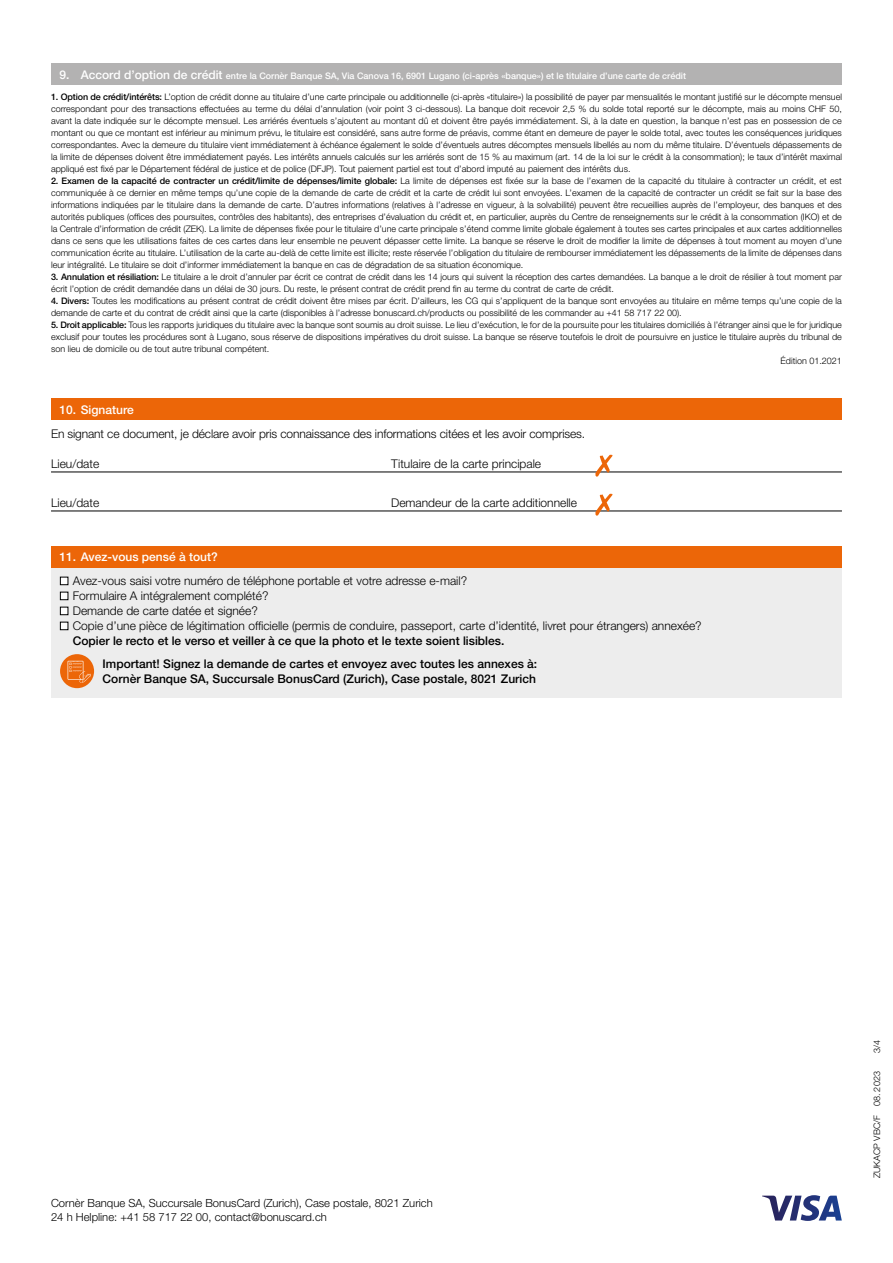
<style>
.page{position:relative;width:893px;height:1263px;background:#fff}
.page>*{position:absolute;margin:0;border:0;box-sizing:border-box;transform-origin:0 0}
.t1{font:300 12px/15px "Helvetica Neue LT Std";color:#000}
.t2{font:500 12px/23px "Helvetica Neue LT Pro";color:#000}
.t3{font:500 12px "Helvetica Neue LT Pro";color:#fff}
.t4{font:300 11.25px/13.5px "Helvetica Neue LT Std";color:#000}
.t5{font:300 9px/12px "Helvetica Neue LT Std";color:#000;text-align:justify}
.t6{font:500 9px "Helvetica Neue LT Pro";color:#fff}
.s1{font-size:12px}
.s2{font-family:"Helvetica Neue LT Pro";font-weight:500}
</style>
<div class="page">
<svg style="left:762px;top:1195px;width:80px;height:26px"></svg>
<div style="left:51px;top:64px;width:791px;height:21px;background:#b3b2b2"></div>
<div style="left:51px;top:399px;width:791px;height:21px;background:#ec6608"></div>
<hr style="left:51px;top:472px;width:791px;height:1px;background:#000">
<hr style="left:51px;top:511px;width:791px;height:1px;background:#000">
<svg style="left:595px;top:455px;width:18px;height:22px"></svg>
<svg style="left:595px;top:494px;width:18px;height:22px"></svg>
<div style="left:51px;top:546px;width:791px;height:151px;background:#ededed"></div>
<div style="left:60px;top:577px;width:8px;height:8px;background:#fff"></div>
<div style="left:60px;top:577px;width:8px;height:8px;border:1px solid #000"></div>
<div style="left:60px;top:592px;width:8px;height:8px;background:#fff"></div>
<div style="left:60px;top:592px;width:8px;height:8px;border:1px solid #000"></div>
<div style="left:60px;top:607px;width:8px;height:8px;background:#fff"></div>
<div style="left:60px;top:607px;width:8px;height:8px;border:1px solid #000"></div>
<div style="left:60px;top:622px;width:8px;height:8px;background:#fff"></div>
<div style="left:60px;top:622px;width:8px;height:8px;border:1px solid #000"></div>
<svg style="left:60px;top:654px;width:34px;height:34px"></svg>
<svg style="left:68px;top:661px;width:23px;height:22px"></svg>
<div style="left:51px;top:546px;width:791px;height:21px;background:#ec6608"></div>
<p class="t6" style="left:60px;top:70px;width:628px"><span class="s1">9. Accord d’option de crédit</span> entre la Cornèr Banque SA, Via Canova 16, 6901 Lugano (ci-après «banque») et le titulaire d’une carte de crédit</p>
<p class="t5" style="left:51px;top:91px;width:792px"><span class="s2">1. Option de crédit/intérêts:</span> L’option de crédit donne au titulaire d’une carte principale ou additionnelle (ci-après «titulaire») la possibilité de payer par mensualités le montant justifié sur le décompte mensuel correspondant pour des transactions effectuées au terme du délai d’annulation (voir point 3 ci-dessous). La banque doit recevoir 2,5 % du solde total reporté sur le décompte, mais au moins CHF 50, avant la date indiquée sur le décompte mensuel. Les arriérés éventuels s’ajoutent au montant dû et doivent être payés immédiatement. Si, à la date en question, la banque n’est pas en possession de ce montant ou que ce montant est inférieur au minimum prévu, le titulaire est considéré, sans autre forme de préavis, comme étant en demeure de payer le solde total, avec toutes les conséquences juridiques correspondantes. Avec la demeure du titulaire vient immédiatement à échéance également le solde d’éventuels autres décomptes mensuels libellés au nom du même titulaire. D’éventuels dépassements de la limite de dépenses doivent être immédiatement payés. Les intérêts annuels calculés sur les arriérés sont de 15 % au maximum (art. 14 de la loi sur le crédit à la consommation); le taux d’intérêt maximal appliqué est fixé par le Département fédéral de justice et de police (DFJP). Tout paiement partiel est tout d’abord imputé au paiement des intérêts dus.</p>
<p class="t5" style="left:51px;top:175px;width:792px"><span class="s2">2. Examen de la capacité de contracter un crédit/limite de dépenses/limite globale:</span> La limite de dépenses est fixée sur la base de l’examen de la capacité du titulaire à contracter un crédit, et est communiquée à ce dernier en même temps qu’une copie de la demande de carte de crédit et la carte de crédit lui sont envoyées. L’examen de la capacité de contracter un crédit se fait sur la base des informations indiquées par le titulaire dans la demande de carte. D’autres informations (relatives à l’adresse en vigueur, à la solvabilité) peuvent être recueillies auprès de l’employeur, des banques et des autorités publiques (offices des poursuites, contrôles des habitants), des entreprises d’évaluation du crédit et, en particulier, auprès du Centre de renseignements sur le crédit à la consommation (IKO) et de la Centrale d’information de crédit (ZEK). La limite de dépenses fixée pour le titulaire d’une carte principale s’étend comme limite globale également à toutes ses cartes principales et aux cartes additionnelles dans ce sens que les utilisations faites de ces cartes dans leur ensemble ne peuvent dépasser cette limite. La banque se réserve le droit de modifier la limite de dépenses à tout moment au moyen d’une communication écrite au titulaire. L’utilisation de la carte au-delà de cette limite est illicite; reste réservée l’obligation du titulaire de rembourser immédiatement les dépassements de la limite de dépenses dans leur intégralité. Le titulaire se doit d’informer immédiatement la banque en cas de dégradation de sa situation économique.</p>
<p class="t5" style="left:51px;top:271px;width:792px"><span class="s2">3. Annulation et résiliation:</span> Le titulaire a le droit d’annuler par écrit ce contrat de crédit dans les 14 jours qui suivent la réception des cartes demandées. La banque a le droit de résilier à tout moment par écrit l’option de crédit demandée dans un délai de 30 jours. Du reste, le présent contrat de crédit prend fin au terme du contrat de carte de crédit.</p>
<p class="t5" style="left:51px;top:295px;width:792px"><span class="s2">4. Divers:</span> Toutes les modifications au présent contrat de crédit doivent être mises par écrit. D’ailleurs, les CG qui s’appliquent de la banque sont envoyées au titulaire en même temps qu’une copie de la demande de carte et du contrat de crédit ainsi que la carte (disponibles à l’adresse bonuscard.ch/products ou possibilité de les commander au +41 58 717 22 00).</p>
<p class="t5" style="left:51px;top:319px;width:792px"><span class="s2">5. Droit applicable:</span> Tous les rapports juridiques du titulaire avec la banque sont soumis au droit suisse. Le lieu d’exécution, le for de la poursuite pour les titulaires domiciliés à l’étranger ainsi que le for juridique</p>
<p class="t5" style="left:51px;top:331px;width:792px">exclusif pour toutes les procédures sont à Lugano, sous réserve de dispositions impératives du droit suisse. La banque se réserve toutefois le droit de poursuivre en justice le titulaire auprès du tribunal de</p>
<p class="t5" style="left:51px;top:343px;width:220px">son lieu de domicile ou de tout autre tribunal compétent.</p>
<p class="t5" style="left:781px;top:355px;width:63px">Édition 01.2021</p>
<h1 class="t3" style="left:60px;top:402px;width:76px">10. Signature</h1>
<h1 class="t1" style="left:51px;top:426px;width:536px">En signant ce document, je déclare avoir pris connaissance des informations citées et les avoir comprises.</h1>
<h1 class="t1" style="left:51px;top:456px;width:50px">Lieu/date</h1>
<h1 class="t1" style="left:391px;top:456px;width:151px">Titulaire de la carte principale</h1>
<h1 class="t1" style="left:51px;top:495px;width:50px">Lieu/date</h1>
<h1 class="t1" style="left:391px;top:495px;width:187px">Demandeur de la carte additionnelle</h1>
<h1 class="t3" style="left:60px;top:549px;width:160px">11. Avez-vous pensé à tout?</h1>
<p class="t1" style="left:73px;top:573px;width:630px">Avez-vous saisi votre numéro de téléphone portable et votre adresse e-mail?<br>Formulaire A intégralement complété?<br>Demande de carte datée et signée?<br>Copie d’une pièce de légitimation officielle (permis de conduire, passeport, carte d’identité, livret pour étrangers) annexée?</p>
<h1 class="t2" style="left:103px;top:629px;width:436px;text-indent:-30px">Copier le recto et le verso et veiller à ce que la photo et le texte soient lisibles.<br>Important! Signez la demande de cartes et envoyez avec toutes les annexes à:</h1>
<h1 class="t2" style="left:103px;top:667px;width:435px">Cornèr Banque SA, Succursale BonusCard (Zurich), Case postale, 8021 Zurich</h1>
<p class="t4" style="left:51px;top:1196px;width:383px">Cornèr Banque SA, Succursale BonusCard (Zurich), Case postale, 8021 Zurich<br>24 h Helpline: +41 58 717 22 00, contact@bonuscard.ch</p>
<p class="t5" style="left:871px;top:1053px;width:15px;rotate:-90deg">3/4</p>
<p class="t5" style="left:871px;top:1178px;width:108px;rotate:-90deg">ZUKACP VBC/F 08. 2023</p>
</div>
